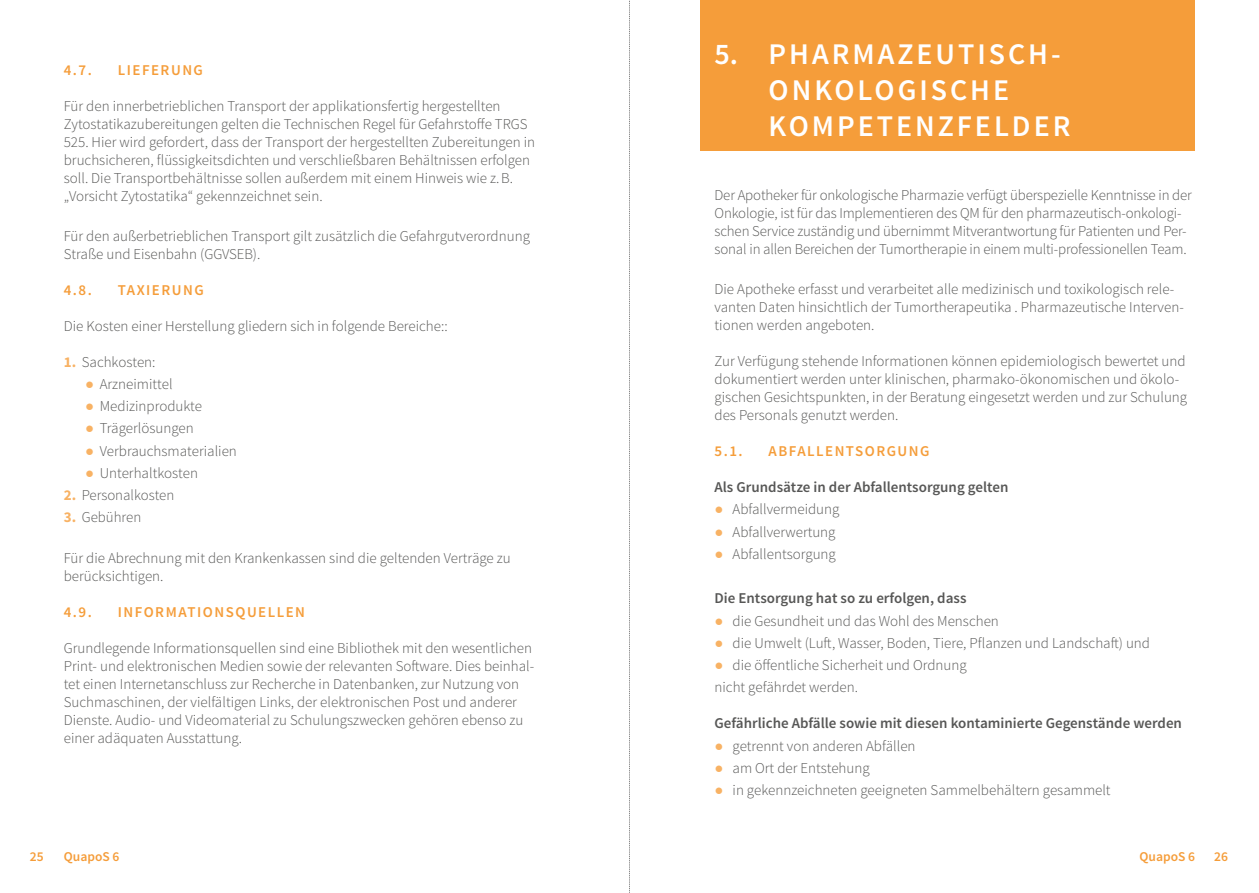
<style>
.page{position:relative;width:1259px;height:893px;background:#fff}
.page>*{position:absolute;margin:0;border:0;box-sizing:border-box;transform-origin:0 0}
.t1{font:600 30px/36px "Source Sans Pro";letter-spacing:.1em;color:#fff}
.t2{font:300 15px/18px "Source Sans Pro";color:#575756}
.t3{font:600 15px "Source Sans Pro";color:#575756}
.t4{font:600 15px "Source Sans Pro";letter-spacing:.1em;color:#f59d3a}
.t5{font:600 13.5px "Source Sans Pro";color:#f59d3a}
.s1{font-weight:700;color:#f8b264}
.s2{font-family:"Arial Narrow";font-weight:400;color:#f8b264}
</style>
<div class="page">
<div style="left:700px;top:0;width:495px;height:151px;background:#f59d3a"></div>
<svg style="left:629px;top:0;width:1px;height:893px"></svg>
<p class="t4" style="left:64px;top:61px;width:30px">4.7.</p>
<p class="t4" style="left:118px;top:61px;width:87px">LIEFERUNG</p>
<p class="t2" style="left:64px;top:97px;width:473px">Für den innerbetrieblichen Transport der applikationsfertig hergestellten Zytostatikazubereitungen gelten die Technischen Regel für Gefahrstoffe TRGS 525. Hier wird gefordert, dass der Transport der hergestellten Zubereitungen in bruchsicheren, flüssigkeitsdichten und verschließbaren Behältnissen erfolgen soll. Die Transportbehältnisse sollen außerdem mit einem Hinweis wie z.B. „Vorsicht Zytostatika“ gekennzeichnet sein.</p>
<p class="t2" style="left:64px;top:227px;width:468px">Für den außerbetrieblichen Transport gilt zusätzlich die Gefahrgutverordnung<br>Straße und Eisenbahn (GGVSEB).</p>
<p class="t4" style="left:64px;top:280px;width:30px">4.8.</p>
<p class="t4" style="left:118px;top:280px;width:88px">TAXIERUNG</p>
<p class="t2" style="left:64px;top:317px;width:385px">Die Kosten einer Herstellung gliedern sich in folgende Bereiche::</p>
<p class="t2" style="left:64px;top:353px;width:93px"><span class="s1">1.</span> Sachkosten:</p>
<p class="t2" style="left:85px;top:375px;width:89px"><span class="s2">●</span> Arzneimittel</p>
<p class="t2" style="left:85px;top:397px;width:118px"><span class="s2">●</span> Medizinprodukte</p>
<p class="t2" style="left:85px;top:419px;width:110px"><span class="s2">●</span> Trägerlösungen</p>
<p class="t2" style="left:85px;top:442px;width:153px"><span class="s2">●</span> Verbrauchsmaterialien</p>
<p class="t2" style="left:85px;top:464px;width:114px"><span class="s2">●</span> Unterhaltkosten</p>
<p class="t2" style="left:64px;top:486px;width:112px"><span class="s1">2.</span> Personalkosten</p>
<p class="t2" style="left:64px;top:509px;width:79px"><span class="s1">3.</span> Gebühren</p>
<p class="t2" style="left:64px;top:549px;width:448px">Für die Abrechnung mit den Krankenkassen sind die geltenden Verträge zu berücksichtigen.</p>
<p class="t4" style="left:64px;top:602px;width:30px">4.9.</p>
<p class="t4" style="left:118px;top:602px;width:189px">INFORMATIONSQUELLEN</p>
<p class="t2" style="left:64px;top:639px;width:472px">Grundlegende Informationsquellen sind eine Bibliothek mit den wesentlichen Print- und elektronischen Medien sowie der relevanten Software. Dies beinhal&shy;tet einen Internetanschluss zur Recherche in Datenbanken, zur Nutzung von Suchmaschinen, der vielfältigen Links, der elektronischen Post und anderer Dienste. Audio- und Videomaterial zu Schulungszwecken gehören ebenso zu einer adäquaten Ausstattung.</p>
<h1 class="t1" style="left:768px;top:36px;width:303px;text-indent:-54px">5. PHARMAZEUTISCH-<br>ONKOLOGISCHE<br>KOMPETENZFELDER</h1>
<p class="t2" style="left:714px;top:187px;width:479px">Der Apotheker für onkologische Pharmazie verfügt überspezielle Kenntnisse in der Onkologie, ist für das Implementieren des QM für den pharmazeutisch-onkologi&shy;schen Service zuständig und übernimmt Mitverantwortung für Patienten und Per&shy;sonal in allen Bereichen der Tumortherapie in einem multi-professionellen Team.</p>
<p class="t2" style="left:714px;top:280px;width:471px">Die Apotheke erfasst und verarbeitet alle medizinisch und toxikologisch rele&shy;vanten Daten hinsichtlich der Tumortherapeutika . Pharmazeutische Interven&shy;tionen werden angeboten.</p>
<p class="t2" style="left:714px;top:352px;width:474px">Zur Verfügung stehende Informationen können epidemiologisch bewertet und dokumentiert werden unter klinischen, pharmako-ökonomischen und ökolo&shy;gischen Gesichtspunkten, in der Beratung eingesetzt werden und zur Schulung des Personals genutzt werden.</p>
<p class="t4" style="left:714px;top:442px;width:30px">5.1.</p>
<p class="t4" style="left:768px;top:442px;width:162px">ABFALLENTSORGUNG</p>
<p class="t3" style="left:714px;top:478px;width:295px">Als Grundsätze in der Abfallentsorgung gelten</p>
<p class="t2" style="left:714px;top:500px;width:126px"><span class="s2">●</span> Abfallvermeidung</p>
<p class="t2" style="left:714px;top:523px;width:123px"><span class="s2">●</span> Abfallverwertung</p>
<p class="t2" style="left:714px;top:545px;width:123px"><span class="s2">●</span> Abfallentsorgung</p>
<p class="t3" style="left:714px;top:589px;width:253px">Die Entsorgung hat so zu erfolgen, dass</p>
<p class="t2" style="left:714px;top:612px;width:286px"><span class="s2">●</span> die Gesundheit und das Wohl des Menschen</p>
<p class="t2" style="left:714px;top:634px;width:437px"><span class="s2">●</span> die Umwelt (Luft, Wasser, Boden, Tiere, Pflanzen und Landschaft) und</p>
<p class="t2" style="left:714px;top:654px;width:254px;line-height:22.2px"><span class="s2">●</span> die öffentliche Sicherheit und Ordnung nicht gefährdet werden.</p>
<p class="t3" style="left:714px;top:714px;width:469px">Gefährliche Abfälle sowie mit diesen kontaminierte Gegenstände werden</p>
<p class="t2" style="left:714px;top:737px;width:202px"><span class="s2">●</span> getrennt von anderen Abfällen</p>
<p class="t2" style="left:714px;top:759px;width:157px"><span class="s2">●</span> am Ort der Entstehung</p>
<p class="t2" style="left:714px;top:781px;width:397px"><span class="s2">●</span> in gekennzeichneten geeigneten Sammelbehältern gesammelt</p>
<p class="t5" style="left:30px;top:848px;width:15px">25</p>
<p class="t5" style="left:64px;top:848px;width:57px">QuapoS 6</p>
<p class="t5" style="left:1139px;top:848px;width:57px">QuapoS 6</p>
<p class="t5" style="left:1214px;top:848px;width:15px">26</p>
</div>
